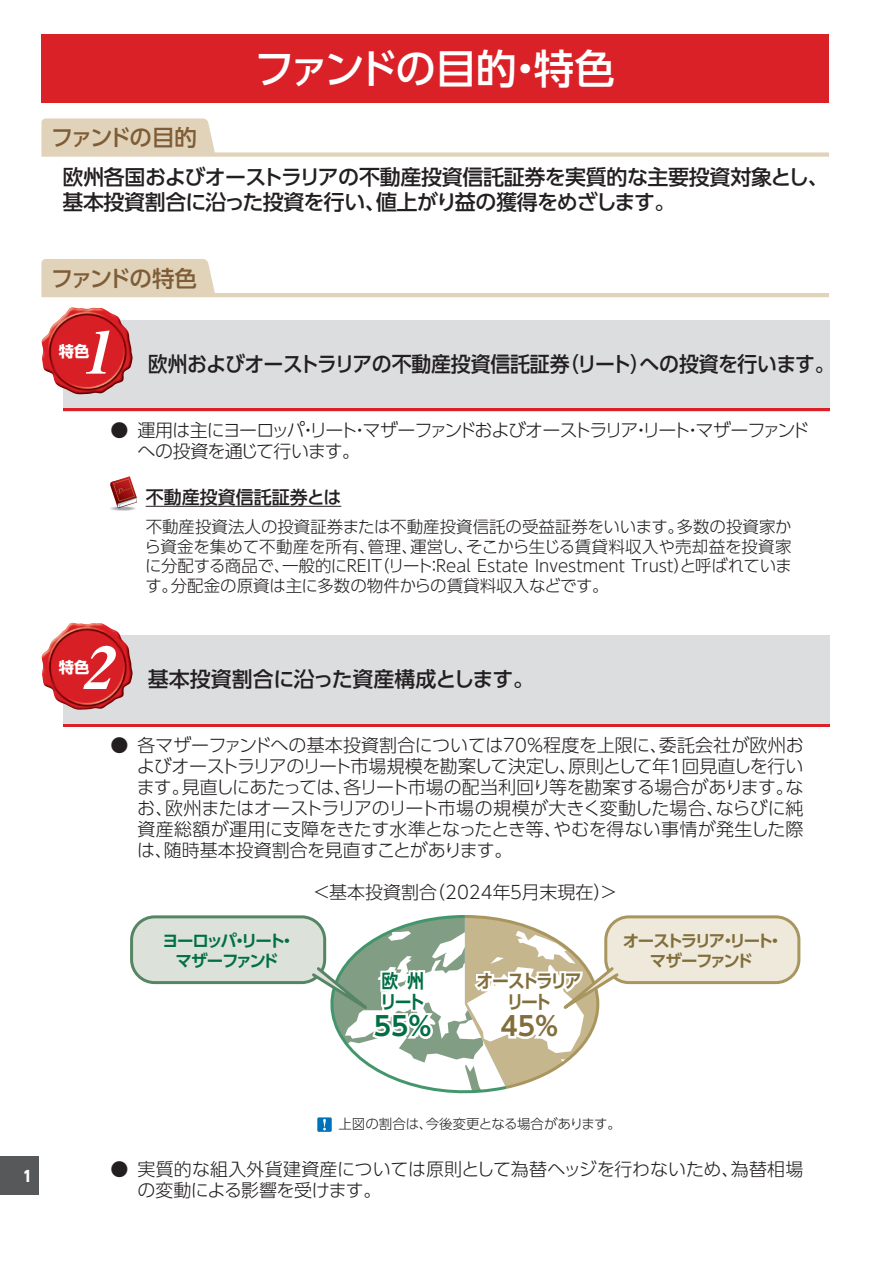
<style>
.page{position:relative;width:893px;height:1263px;background:#fff}
.page>*{position:absolute;margin:0;border:0;box-sizing:border-box;transform-origin:0 0}
.t1{font:italic 58.5px "Midashi Min Pr 5 MA31";color:#fff;scale:1.04 1}
.t2{font:500 40.5px "UD Shin Go Pro";letter-spacing:-.06em;color:#fff}
.t3{font:700 26.25px "UD Shin Go Pro De";color:#016f45}
.t4{font:700 26.25px "UD Shin Go Pro De";color:#816e3b}
.t5{font:500 22.5px "UD Shin Go Pro";letter-spacing:-.095em;color:#7e5d36}
.t6{font:500 21px/25.5px "UD Shin Go Pro";letter-spacing:-.02em;color:#231f20}
.t7{font:500 21px "UD Shin Go Pro";letter-spacing:-.02em;color:#231f20;scale:.95 1}
.t8{font:700 18.75px/20.2px "UD Shin Go Pro De";letter-spacing:-.145em;color:#816e3b;text-align:center;scale:.9 1}
.t9{font:700 18.75px/20.2px "UD Shin Go Pro De";color:#016f45;scale:.9 1}
.t10{font:300 18px/21px "UD Shin Go Pro";letter-spacing:-.025em;color:#231f20;text-align:justify}
.t11{font:300 18px/21px "UD Shin Go Pro";letter-spacing:-.07em;color:#231f20}
.t12{font:300 18px/21px "UD Shin Go Pro";letter-spacing:-.005em;color:#231f20}
.t13{font:300 18px "UD Shin Go Pro";color:#231f20}
.t14{font:500 18px "UD Shin Go Pro";color:#231f20}
.t15{font:300 16.5px/19.5px "UD Shin Go Pro";color:#231f20;text-align:justify}
.t16{font:700 16.5px/20.2px "UD Shin Go Pro De";letter-spacing:-.145em;color:#816e3b;text-align:center}
.t17{font:700 16.5px/20.2px "UD Shin Go Pro De";letter-spacing:-.145em;color:#016f45;text-align:center}
.t18{font:700 15.3px "UD Shin Go Pro";color:#fff}
.t19{font:800 15px "UD Shin Go Pro";color:#fff;scale:.9 1}
.t20{font:300 13.5px "UD Shin Go Pro";color:#231f20}
</style>
<div class="page">
<div style="left:0;top:1157px;width:38px;height:38px;background:#57585a"></div>
<div style="left:41px;top:35px;width:788px;height:68px;background:#da2128"></div>
<svg style="left:41px;top:118px;width:788px;height:39px"></svg>
<svg style="left:41px;top:259px;width:788px;height:38px"></svg>
<div style="left:63px;top:320px;width:766px;height:91px;background:#dcdddf"></div>
<hr style="left:63px;top:408px;width:766px;height:3px;background:#da2128">
<img style="left:41px;top:307px;width:92px;height:88px">
<div style="left:110px;top:506px;width:26px;height:5px;background:#dddee0;border-radius:50%"></div>
<hr style="left:110px;top:507px;width:25px;height:3px;background:#f5f5f6;border-radius:50%">
<hr style="left:111px;top:507px;width:24px;height:3px;background:#e8e9ea;border-radius:50%">
<hr style="left:112px;top:507px;width:22px;height:3px;background:#dbdcde;border-radius:50%">
<hr style="left:113px;top:507px;width:19px;height:3px;background:#cecfd1;border-radius:50%">
<hr style="left:114px;top:507px;width:18px;height:3px;background:#c6c7c9;border-radius:50%">
<svg style="left:110px;top:476px;width:27px;height:33px"></svg>
<hr style="left:146px;top:506px;width:195px;height:1px;background:#231f20">
<div style="left:63px;top:635px;width:766px;height:92px;background:#dcdddf"></div>
<hr style="left:63px;top:724px;width:766px;height:3px;background:#da2128">
<img style="left:41px;top:623px;width:92px;height:87px">
<div style="left:606px;top:917px;width:193px;height:65px;background:#efe9db;border-radius:23px"></div>
<div style="left:604px;top:915px;width:196px;height:69px;border:3px solid #a9955e;border-radius:23px"></div>
<div style="left:132px;top:917px;width:193px;height:65px;background:#dce2da;border-radius:23px"></div>
<div style="left:130px;top:915px;width:196px;height:69px;border:3px solid #558563;border-radius:23px"></div>
<svg style="left:309px;top:915px;width:312px;height:179px"></svg>
<div style="left:317px;top:1117px;width:15px;height:15px;background:#0072bc"></div>
<svg style="left:323px;top:1119px;width:3px;height:11px"></svg>
<h2 class="t2" style="left:254px;top:36px;width:362px">ファンドの目的・特色</h2>
<p class="t5" style="left:51px;top:119px;width:147px">ファンドの目的</p>
<p class="t6" style="left:62px;top:164px;width:768px">欧州各国およびオーストラリアの不動産投資信託証券を実質的な主要投資対象とし、基本投資割合に沿った投資を行い、値上がり益の獲得をめざします。</p>
<p class="t5" style="left:51px;top:260px;width:148px">ファンドの特色</p>
<h1 class="t1" style="left:80px;top:307px;width:49px">1</h1>
<p class="t18" style="left:59px;top:339px;width:32px">特色</p>
<p class="t7" style="left:148px;top:347px;width:724px">欧州およびオーストラリアの不動産投資信託証券（リート）への投資を行います。</p>
<p class="t11" style="left:137px;top:419px;width:673px;text-indent:-27px">● 運用は主にヨーロッパ・リート・マザーファンドおよびオーストラリア・リート・マザーファンドへの投資を通じて行います。</p>
<p class="t14" style="left:146px;top:482px;width:197px">不動産投資信託証券とは</p>
<p class="t15" style="left:144px;top:516px;width:649px">不動産投資法人の投資証券または不動産投資信託の受益証券をいいます。多数の投資家から資金を集めて不動産を所有、管理、運営し、そこから生じる賃貸料収入や売却益を投資家に分配する商品で、一般的にREIT（リート：Real Estate Investment Trust）と呼ばれています。分配金の原資は主に多数の物件からの賃貸料収入などです。</p>
<h1 class="t1" style="left:80px;top:622px;width:49px">2</h1>
<p class="t18" style="left:59px;top:654px;width:32px">特色</p>
<p class="t6" style="left:148px;top:666px;width:388px">基本投資割合に沿った資産構成とします。</p>
<p class="t10" style="left:137px;top:734px;width:668px;text-indent:-26px">● 各マザーファンドへの基本投資割合については70％程度を上限に、委託会社が欧州およびオーストラリアのリート市場規模を勘案して決定し、原則として年１回見直しを行います。見直しにあたっては、各リート市場の配当利回り等を勘案する場合があります。なお、欧州またはオーストラリアのリート市場の規模が大きく変動した場合、ならびに純資産総額が運用に支障をきたす水準となったとき等、やむを得ない事情が発生した際は、随時基本投資割合を見直すことがあります。</p>
<p class="t13" style="left:313px;top:878px;width:307px">＜基本投資割合（2024年５月末現在）＞</p>
<p class="t16" style="left:623px;top:930px;width:162px">オーストラリア・リート・マザーファンド</p>
<p class="t17" style="left:162px;top:930px;width:135px">ヨーロッパ・リート・マザーファンド</p>
<p class="t9" style="left:380px;top:970px;width:51px">欧 州リート</p>
<h3 class="t3" style="left:374px;top:1005px;width:59px">55%</h3>
<p class="t8" style="left:477px;top:970px;width:118px">オーストラリアリート</p>
<h3 class="t4" style="left:500px;top:1005px;width:59px">45%</h3>
<p class="t19" style="left:23px;top:1163px;width:11px">1</p>
<p class="t20" style="left:338px;top:1113px;width:284px">上図の割合は、今後変更となる場合があります。</p>
<p class="t12" style="left:137px;top:1158px;width:667px;text-indent:-27px">● 実質的な組入外貨建資産については原則として為替ヘッジを行わないため、為替相場の変動による影響を受けます。</p>
</div>
